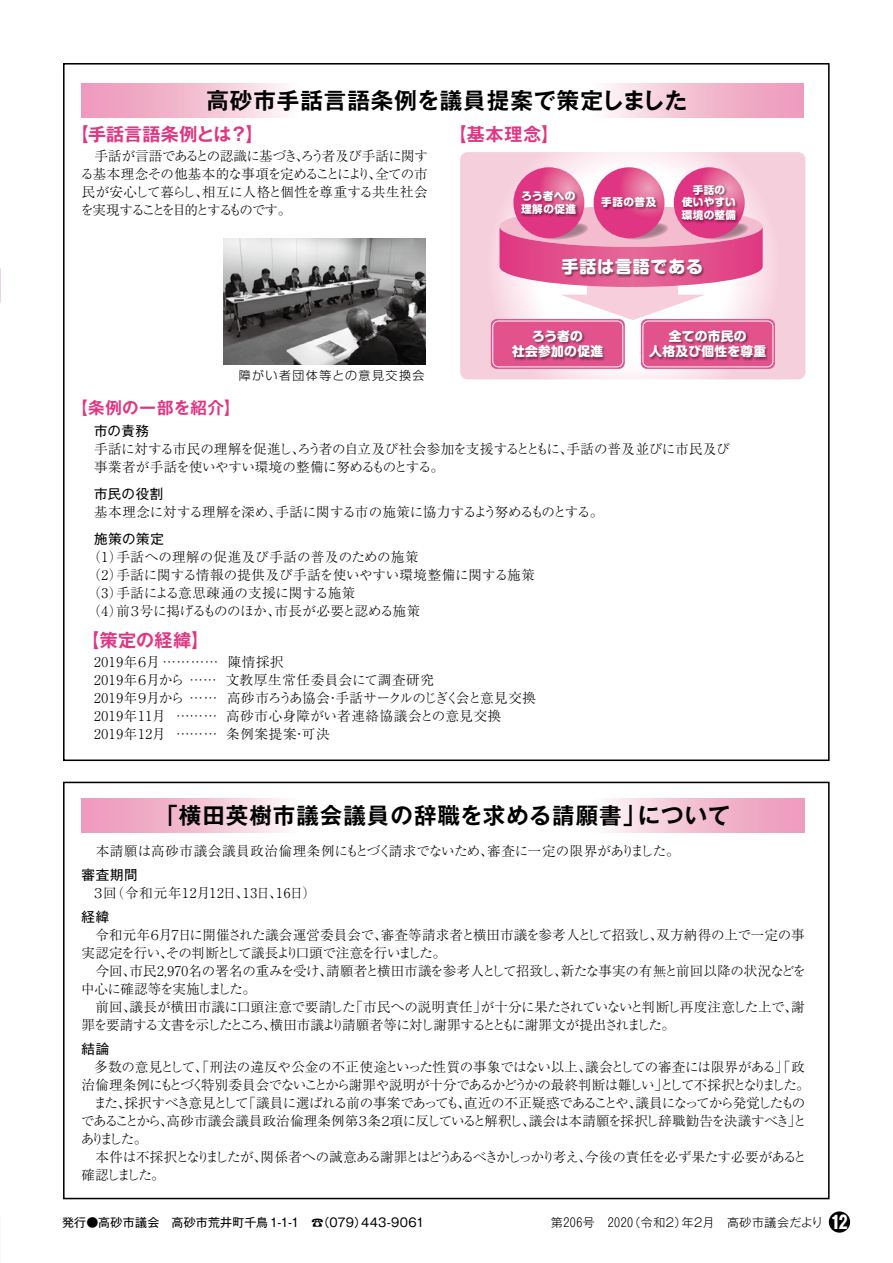
<style>
.page{position:relative;width:893px;height:1263px;background:#fff}
.page>*{position:absolute;margin:0;border:0;box-sizing:border-box;transform-origin:0 0}
.t1{font:700 22.5px "Gothic MB101 Pro De";letter-spacing:.045em;color:#000}
.t2{font:700 18px "Gothic MB101 Pro De";letter-spacing:.02em;color:#e03582}
.t3{font:700 18px "Gothic MB101 Pro";color:#fff}
.t4{font:800 16.95px "Shin M Go Pro";letter-spacing:.045em;color:#fff}
.t5{font:700 16.5px "Gothic MB101 Pro De";letter-spacing:.03em;color:#e03582}
.t6{font:300 13.5px/18px "Ryumin Pro";letter-spacing:-.015em;color:#000}
.t7{font:300 13.5px/18px "Ryumin Pro";letter-spacing:-.04em;color:#000}
.t8{font:300 13.5px/18px "Ryumin Pro";letter-spacing:.005em;color:#000}
.t9{font:300 13.5px/18px "Ryumin Pro";letter-spacing:.015em;color:#000}
.t10{font:300 13.5px/18px "Ryumin Pro";letter-spacing:-.045em;color:#000}
.t11{font:300 13.5px "Ryumin Pro";letter-spacing:.05em;color:#000}
.t12{font:300 13.5px "Ryumin Pro";letter-spacing:-.05em;color:#000}
.t13{font:300 13.5px/18px "Ryumin Pro";letter-spacing:-.085em;color:#000}
.t14{font:300 13.5px/18px "Ryumin Pro";letter-spacing:-.115em;color:#000}
.t15{font:300 13.5px "Ryumin Pro";letter-spacing:-.06em;color:#000}
.t16{font:300 13.5px "Ryumin Pro";letter-spacing:.04em;color:#000}
.t17{font:13.5px "Gothic MB101 Pro";letter-spacing:.045em;color:#000}
.t18{font:300 13.5px/18px "Ryumin Pro";letter-spacing:-.12em;color:#000}
.t19{font:300 13.5px "Ryumin Pro";letter-spacing:.06em;color:#000}
.t20{font:300 13.5px "Ryumin Pro";letter-spacing:.01em;color:#000}
.t21{font:300 13.5px "Ryumin Pro";letter-spacing:.025em;color:#000}
.t22{font:300 13.5px "Ryumin Pro";letter-spacing:-.11em;color:#000}
.t23{font:800 12.75px/15.6px "Shin M Go Pro";letter-spacing:.02em;color:#fff;text-align:center}
.t24{font:12px "Gothic MB101 Pro";letter-spacing:.015em;color:#000}
.t25{font:300 12px "Gothic MB101 Pro";letter-spacing:.04em;color:#000}
.t26{font:300 12px "Shin Go Pr 5";letter-spacing:.115em;color:#000}
.t27{font:800 10.65px/12.8px "Shin M Go Pro";letter-spacing:.02em;color:#fff;text-align:center}
.s1{font-family:"Koz Go Pr 6 N"}
</style>
<div class="page">
<img style="left:224px;top:239px;width:202px;height:125px">
<div style="left:63px;top:782px;width:767px;height:417px;border:2px solid #000"></div>
<svg style="left:81px;top:84px;width:722px;height:34px"></svg>
<svg style="left:81px;top:798px;width:723px;height:34px"></svg>
<svg style="left:460px;top:152px;width:345px;height:227px"></svg>
<div style="left:588px;top:283px;width:90px;height:19px;background:#f6cedc"></div>
<svg style="left:560px;top:295px;width:145px;height:25px"></svg>
<div style="left:499px;top:206px;width:264px;height:41px;background:#f3bccf;border-radius:50%"></div>
<svg style="left:513px;top:167px;width:71px;height:71px;background:#e35390"></svg>
<img style="left:519px;top:189px;width:62px;height:30px">
<svg style="left:594px;top:167px;width:70px;height:71px;background:#e24f8e"></svg>
<img style="left:599px;top:195px;width:62px;height:18px">
<svg style="left:499px;top:223px;width:264px;height:64px"></svg>
<svg style="left:674px;top:167px;width:71px;height:71px"></svg>
<img style="left:680px;top:182px;width:61px;height:44px">
<svg style="left:641px;top:319px;width:134px;height:50px;background:#e46499"></svg>
<div style="left:643px;top:321px;width:130px;height:46px;border:1px solid #fff;border-radius:6px"></div>
<img style="left:647px;top:327px;width:124px;height:36px">
<div style="left:491px;top:319px;width:134px;height:50px;background:#e2528d;border-radius:6px"></div>
<div style="left:492px;top:321px;width:131px;height:46px;border:1px solid #fff;border-radius:6px"></div>
<img style="left:512px;top:330px;width:93px;height:31px">
<div style="left:829px;top:1211px;width:21px;height:21px;background:#000;border-radius:50%"></div>
<h1 class="t1" style="left:206px;top:82px;width:483px">高砂市手話言語条例を議員提案で策定しました</h1>
<h2 class="t2" style="left:71px;top:119px;width:194px">【手話言語条例とは?【</h2>
<p class="t6" style="left:94px;top:146px;width:335px">手話が言語であるとの認識に基づきろう者及び手話に関す</p>
<p class="t7" style="left:81px;top:146px;width:349px;text-indent:215px">、<br>る基本理念その他基本的な事項を定めることにより全ての市</p>
<p class="t6" style="left:202px;top:164px;width:227px;text-indent:166px">、<br>相互に人格と個性を尊重する共生社会</p>
<p class="t14" style="left:80px;top:182px;width:212px">民が安心して暮らし、<br>を実現することを目的とするものです。</p>
<p class="t5" style="left:72px;top:394px;width:170px">【条例の一部を紹介【</p>
<p class="t17" style="left:94px;top:419px;width:56px">市の責務</p>
<p class="t26" style="left:239px;top:365px;width:187px">障がい者団体等との意見交換会</p>
<h2 class="t2" style="left:449px;top:119px;width:112px">【基本理念【</h2>
<p class="t27" style="left:521px;top:188px;width:56px">ろう者への</p>
<p class="t27" style="left:521px;top:201px;width:57px">理解の促進</p>
<p class="t27" style="left:601px;top:195px;width:57px">手話の普及</p>
<p class="t27" style="left:682px;top:182px;width:56px">手話の<br>使いやすい環境の整備</p>
<p class="t4" style="left:562px;top:253px;width:143px">手話は言語である</p>
<p class="t23" style="left:512px;top:326px;width:92px">ろう者の<br>社会参加の促進</p>
<p class="t23" style="left:649px;top:326px;width:118px">全ての市民の<br>人格及び個性を尊重</p>
<p class="t6" style="left:94px;top:438px;width:480px">手話に対する市民の理解を促進しろう者の自立及び社会参加を支援するとともに、</p>
<p class="t6" style="left:94px;top:438px;width:351px;text-indent:197px">、<br>事業者が手話を使いやすい環境の整備に努めるものとする。</p>
<p class="t17" style="left:94px;top:482px;width:71px">市民の役割</p>
<p class="t7" style="left:275px;top:501px;width:329px">手話に関する市の施策に協力するよう努めるものとする。</p>
<p class="t8" style="left:566px;top:438px;width:165px">手話の普及並びに市民及び</p>
<p class="t6" style="left:94px;top:501px;width:189px">基本理念に対する理解を深め、</p>
<p class="t17" style="left:94px;top:527px;width:71px">施策の策定</p>
<p class="t9" style="left:116px;top:546px;width:304px">手話への理解の促進及び手話の普及のための施策</p>
<p class="t8" style="left:116px;top:546px;width:420px;text-indent:-29px">（ ）1<br>手話に関する情報の提供及び手話を使いやすい環境整備に関する施策</p>
<p class="t9" style="left:116px;top:564px;width:240px;text-indent:-29px">（ ）2<br>手話による意思疎通の支援に関する施策</p>
<p class="t6" style="left:87px;top:582px;width:37px">（ ）3</p>
<p class="t7" style="left:87px;top:600px;width:195px">（ 前）4 ３号に掲げるもののほか、</p>
<h2 class="t2" style="left:82px;top:625px;width:129px">【策定の経緯【</h2>
<p class="t6" style="left:228px;top:651px;width:58px">陳情採択</p>
<p class="t20" style="left:274px;top:600px;width:147px">市長が必要と認める施策</p>
<p class="t6" style="left:94px;top:651px;width:56px">2019年６</p>
<p class="t6" style="left:146px;top:651px;width:73px">月 …………</p>
<p class="t6" style="left:94px;top:669px;width:56px">2019年６</p>
<p class="t6" style="left:146px;top:669px;width:72px">月から ……</p>
<p class="t11" style="left:226px;top:669px;width:210px">文教厚生常任委員会にて調査研究</p>
<p class="t6" style="left:94px;top:687px;width:56px">2019年９</p>
<p class="t6" style="left:146px;top:687px;width:72px">月から ……</p>
<p class="t12" style="left:227px;top:687px;width:310px">高砂市ろうあ協会手話サークルのじぎく会と意見交換</p>
<p class="t6" style="left:326px;top:687px;width:15px">・</p>
<p class="t11" style="left:94px;top:705px;width:73px">2019年11月</p>
<p class="t6" style="left:176px;top:705px;width:43px">………</p>
<p class="t11" style="left:226px;top:705px;width:277px">高砂市心身障がい者連絡協議会との意見交換</p>
<p class="t11" style="left:94px;top:723px;width:73px">2019年12月</p>
<p class="t6" style="left:176px;top:723px;width:43px">………</p>
<p class="t11" style="left:226px;top:723px;width:105px">条例案提案可決</p>
<p class="t6" style="left:292px;top:723px;width:15px">・</p>
<h1 class="t1" style="left:155px;top:797px;width:491px">「横田英樹市議会議員の辞職を求める請願書」</h1>
<h1 class="t1" style="left:638px;top:797px;width:94px">について</h1>
<p class="t16" style="left:82px;top:841px;width:413px">　本請願は高砂市議会議員政治倫理条例にもとづく請求でないため、</p>
<p class="t17" style="left:82px;top:864px;width:58px">審査期間</p>
<p class="t6" style="left:276px;top:883px;width:41px">16日(</p>
<p class="t6" style="left:487px;top:841px;width:194px">審査に一定の限界がありました。</p>
<p class="t19" style="left:92px;top:883px;width:159px">３（回 令和元年12月12日、</p>
<p class="t17" style="left:82px;top:906px;width:29px">経緯</p>
<p class="t6" style="left:243px;top:883px;width:41px">13日、</p>
<p class="t8" style="left:381px;top:925px;width:425px">審査等請求者と横田市議を参考人として招致し双方納得の上で一定の事</p>
<p class="t6" style="left:649px;top:925px;width:15px">、</p>
<p class="t7" style="left:82px;top:925px;width:366px">　令和元年<br>実認定を行いその判断として議長より口頭で注意を行いました。</p>
<p class="t6" style="left:160px;top:943px;width:15px">、</p>
<p class="t6" style="left:326px;top:961px;width:481px">請願者と横田市議を参考人として招致し新たな事実の有無と前回以降の状況などを</p>
<p class="t6" style="left:554px;top:961px;width:15px">、</p>
<p class="t9" style="left:159px;top:925px;width:230px">月日に開催された議会運営委員会で、</p>
<p class="t6" style="left:148px;top:925px;width:15px">６</p>
<p class="t6" style="left:168px;top:925px;width:15px">７</p>
<p class="t6" style="left:129px;top:961px;width:205px">市民2，970名の署名の重みを受け、</p>
<p class="t10" style="left:81px;top:961px;width:176px">　今回、<br>中心に確認等を実施しました。</p>
<p class="t13" style="left:82px;top:997px;width:595px">　前回、<br>罪を要請する文書を示したところ横田市議より請願者等に対し謝罪するとともに謝罪文が提出されました。</p>
<p class="t6" style="left:263px;top:1015px;width:15px">、</p>
<p class="t17" style="left:82px;top:1038px;width:29px">結論</p>
<p class="t10" style="left:585px;top:1057px;width:221px">議会としての審査には限界がある」「政</p>
<p class="t21" style="left:349px;top:996px;width:139px">「市民への説明責任」</p>
<p class="t8" style="left:130px;top:997px;width:227px">議長が横田市議に口頭注意で要請した</p>
<p class="t10" style="left:481px;top:997px;width:325px">が十分に果たされていないと判断し再度注意した上で謝、</p>
<p class="t6" style="left:82px;top:1057px;width:730px;text-indent:13px">多数の意見として、「刑法の違反や公金の不正使途といった性質の事象ではない以上、<br>治倫理条例にもとづく特別委員会でないことから謝罪や説明が十分であるかどうかの最終判断は難しいとして不採択となりました。</p>
<p class="t18" style="left:635px;top:1075px;width:171px;text-indent:19px">」<br>議員になってから発覚したもの</p>
<p class="t6" style="left:242px;top:1093px;width:401px">「議員に選ばれる前の事案であっても直近の不正疑惑であることや、</p>
<p class="t6" style="left:457px;top:1093px;width:15px">、</p>
<p class="t22" style="left:124px;top:1092px;width:126px">採択すべき意見として</p>
<p class="t6" style="left:82px;top:1093px;width:51px">　また、</p>
<p class="t12" style="left:390px;top:1110px;width:418px">項に反していると解釈し議会は本請願を採択し辞職勧告を決議すべきと」</p>
<p class="t6" style="left:522px;top:1111px;width:15px">、</p>
<p class="t9" style="left:81px;top:1111px;width:279px">であることから高砂市議会議員政治倫理条例第</p>
<p class="t6" style="left:160px;top:1111px;width:15px">、</p>
<p class="t6" style="left:81px;top:1129px;width:68px">ありました。</p>
<p class="t15" style="left:260px;top:1146px;width:548px">関係者への誠意ある謝罪とはどうあるべきかしっかり考え今後の責任を必ず果たす必要があると</p>
<p class="t6" style="left:578px;top:1147px;width:15px">、</p>
<p class="t6" style="left:367px;top:1111px;width:15px">条</p>
<p class="t6" style="left:356px;top:1111px;width:15px">３</p>
<p class="t6" style="left:379px;top:1111px;width:15px">２</p>
<p class="t14" style="left:82px;top:1147px;width:187px">　本件は不採択となりましたが、確認しました。</p>
<p class="t24" style="left:62px;top:1212px;width:305px">発行●高砂市議会　高砂市荒井町千鳥 1-1-1　<span class="s1">☎</span>（079）</p>
<p class="t24" style="left:361px;top:1212px;width:65px">443-9061</p>
<p class="t25" style="left:628px;top:1212px;width:196px">（令和2 年） 2月　高砂市議会だより</p>
<p class="t25" style="left:551px;top:1212px;width:84px">第206号　2020</p>
<h2 class="t3" style="left:831px;top:1207px;width:18px">12</h2>
</div>
